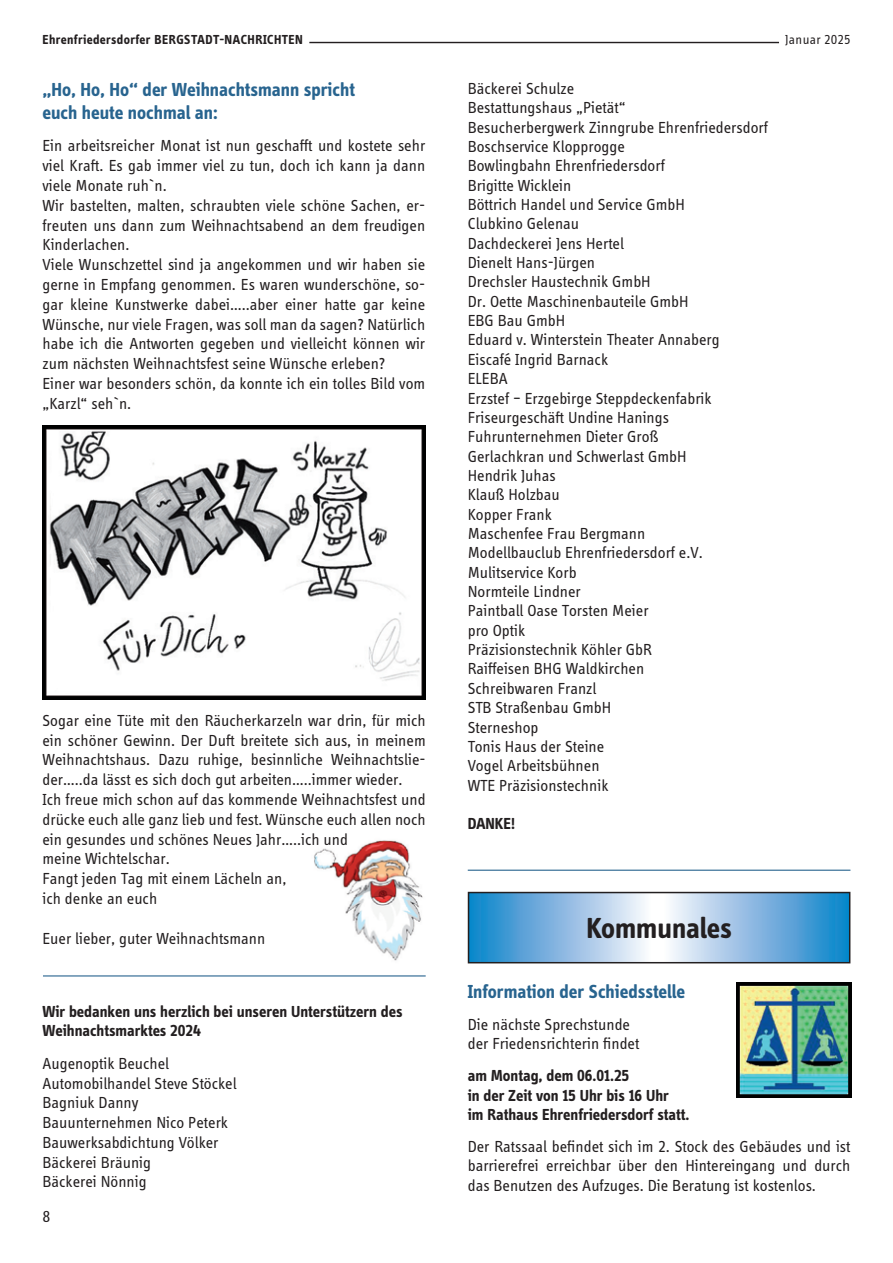
<style>
.page{position:relative;width:893px;height:1263px;background:#fff}
.page>*{position:absolute;margin:0;border:0;box-sizing:border-box;transform-origin:0 0}
.t1{font:700 30px "Info Display Pro";color:#231f20}
.Mengentext_normal{font:700 19.5px "Info Display Pro";color:#28648f}
.Mengentext_normal-2{font:16.5px/19.8px "Info Display Pro";color:#231f20;text-align:justify}
.Mengentext_normal-3{font:700 16.5px "Info Display Pro";color:#231f20}
.t2{font:700 13.5px "Info Display Pro";letter-spacing:.03em;color:#231f20}
.t3{font:13.5px "Info Display Pro";letter-spacing:.025em;color:#231f20}
</style>
<div class="page">
<hr style="left:309px;top:42px;width:470px;height:1px;background:#231f20">
<img style="left:314px;top:840px;width:109px;height:121px">
<img style="left:43px;top:426px;width:383px;height:274px">
<hr style="left:43px;top:975px;width:383px;height:1px;background:#28648f">
<hr style="left:468px;top:870px;width:382px;height:1px;background:#28648f">
<img style="left:471px;top:895px;width:376px;height:65px">
<div style="left:468px;top:892px;width:382px;height:71px;border:2px solid #231f20"></div>
<img style="left:736px;top:982px;width:115px;height:115px">
<p class="t2" style="left:43px;top:31px;width:262px">Ehrenfriedersdorfer BERGSTADT-NACHRICHTEN</p>
<p class="t3" style="left:785px;top:31px;width:67px">Januar 2025</p>
<p class="Mengentext_normal" style="left:43px;top:78px;width:314px">„Ho, Ho, Ho“ der Weihnachtsmann spricht</p>
<p class="Mengentext_normal" style="left:43px;top:100px;width:177px">euch heute nochmal an:</p>
<p class="Mengentext_normal-2" style="left:43px;top:135px;width:384px">Ein arbeitsreicher Monat ist nun geschafft und kostete sehr viel Kraft. Es gab immer viel zu tun, doch ich kann ja dann viele Monate ruh`n.</p>
<p class="Mengentext_normal-2" style="left:43px;top:195px;width:384px">Wir bastelten, malten, schraubten viele schöne Sachen, er&shy;freuten uns dann zum Weihnachtsabend an dem freudigen Kinderlachen.</p>
<p class="Mengentext_normal-2" style="left:43px;top:254px;width:384px">Viele Wunschzettel sind ja angekommen und wir haben sie gerne in Empfang genommen. Es waren wunderschöne, so&shy;gar kleine Kunstwerke dabei…..aber einer hatte gar keine Wünsche, nur viele Fragen, was soll man da sagen? Natürlich habe ich die Antworten gegeben und vielleicht können wir zum nächsten Weihnachtsfest seine Wünsche erleben?</p>
<p class="Mengentext_normal-2" style="left:43px;top:373px;width:384px">Einer war besonders schön, da konnte ich ein tolles Bild vom „Karzl“ seh`n.</p>
<p class="Mengentext_normal-2" style="left:43px;top:710px;width:385px">Sogar eine Tüte mit den Räucherkarzeln war drin, für mich ein schöner Gewinn. Der Duft breitete sich aus, in meinem Weihnachtshaus. Dazu ruhige, besinnliche Weihnachtslie&shy;der…..da lässt es sich doch gut arbeiten…..immer wieder.</p>
<p class="Mengentext_normal-2" style="left:43px;top:789px;width:385px">Ich freue mich schon auf das kommende Weihnachtsfest und drücke euch alle ganz lieb und fest. Wünsche euch allen noch ein gesundes und schönes Neues Jahr…..ich und</p>
<p class="Mengentext_normal-2" style="left:43px;top:848px;width:129px">meine Wichtelschar.</p>
<p class="Mengentext_normal-2" style="left:43px;top:868px;width:245px">Fangt jeden Tag mit einem Lächeln an,</p>
<p class="Mengentext_normal-2" style="left:43px;top:888px;width:116px">ich denke an euch</p>
<p class="Mengentext_normal-2" style="left:43px;top:928px;width:224px">Euer lieber, guter Weihnachtsmann</p>
<p class="Mengentext_normal-3" style="left:43px;top:1001px;width:361px">Wir bedanken uns herzlich bei unseren Unterstützern des</p>
<p class="Mengentext_normal-3" style="left:43px;top:1021px;width:160px">Weihnachtsmarktes 2024</p>
<p class="Mengentext_normal-2" style="left:43px;top:1053px;width:196px">Augenoptik Beuchel<br>Automobilhandel Steve Stöckel</p>
<p class="Mengentext_normal-2" style="left:43px;top:1092px;width:97px">Bagniuk Danny</p>
<p class="Mengentext_normal-2" style="left:43px;top:1112px;width:187px">Bauunternehmen Nico Peterk<br>Bauwerksabdichtung Völker</p>
<p class="Mengentext_normal-2" style="left:43px;top:1152px;width:110px">Bäckerei Bräunig</p>
<p class="Mengentext_normal-2" style="left:43px;top:1171px;width:106px">Bäckerei Nönnig</p>
<p class="Mengentext_normal-2" style="left:43px;top:1206px;width:9px">8</p>
<p class="Mengentext_normal-2" style="left:468px;top:78px;width:108px">Bäckerei Schulze</p>
<p class="Mengentext_normal-2" style="left:468px;top:97px;width:159px">Bestattungshaus „Pietät“</p>
<p class="Mengentext_normal-2" style="left:468px;top:117px;width:302px">Besucherbergwerk Zinngrube Ehrenfriedersdorf</p>
<p class="Mengentext_normal-2" style="left:468px;top:136px;width:159px">Boschservice Klopprogge</p>
<p class="Mengentext_normal-2" style="left:468px;top:155px;width:198px">Bowlingbahn Ehrenfriedersdorf</p>
<p class="Mengentext_normal-2" style="left:468px;top:175px;width:105px">Brigitte Wicklein</p>
<p class="Mengentext_normal-2" style="left:468px;top:194px;width:219px">Böttrich Handel und Service GmbH</p>
<p class="Mengentext_normal-2" style="left:468px;top:214px;width:158px;line-height:19.4px">Clubkino Gelenau<br>Dachdeckerei Jens Hertel</p>
<p class="Mengentext_normal-2" style="left:468px;top:252px;width:129px">Dienelt Hans-Jürgen</p>
<p class="Mengentext_normal-2" style="left:468px;top:272px;width:222px;line-height:19.4px">Drechsler Haustechnik GmbH<br>Dr. Oette Maschinenbauteile GmbH</p>
<p class="Mengentext_normal-2" style="left:468px;top:310px;width:99px">EBG Bau GmbH</p>
<p class="Mengentext_normal-2" style="left:468px;top:330px;width:254px;line-height:19.4px">Eduard v. Winterstein Theater Annaberg<br>Eiscafé Ingrid Barnack</p>
<p class="Mengentext_normal-2" style="left:468px;top:368px;width:42px">ELEBA</p>
<p class="Mengentext_normal-2" style="left:468px;top:388px;width:245px">Erzstef – Erzgebirge Steppdeckenfabrik</p>
<p class="Mengentext_normal-2" style="left:468px;top:407px;width:203px">Friseurgeschäft Undine Hanings</p>
<p class="Mengentext_normal-2" style="left:468px;top:426px;width:192px">Fuhrunternehmen Dieter Groß</p>
<p class="Mengentext_normal-2" style="left:468px;top:446px;width:220px">Gerlachkran und Schwerlast GmbH</p>
<p class="Mengentext_normal-2" style="left:468px;top:465px;width:89px">Hendrik Juhas</p>
<p class="Mengentext_normal-2" style="left:468px;top:484px;width:93px">Klauß Holzbau</p>
<p class="Mengentext_normal-2" style="left:468px;top:504px;width:86px">Kopper Frank</p>
<p class="Mengentext_normal-2" style="left:468px;top:523px;width:179px">Maschenfee Frau Bergmann</p>
<p class="Mengentext_normal-2" style="left:468px;top:542px;width:236px">Modellbauclub Ehrenfriedersdorf e.V.</p>
<p class="Mengentext_normal-2" style="left:468px;top:562px;width:110px">Mulitservice Korb</p>
<p class="Mengentext_normal-2" style="left:468px;top:581px;width:115px">Normteile Lindner</p>
<p class="Mengentext_normal-2" style="left:468px;top:600px;width:182px">Paintball Oase Torsten Meier</p>
<p class="Mengentext_normal-2" style="left:468px;top:620px;width:59px">pro Optik</p>
<p class="Mengentext_normal-2" style="left:468px;top:639px;width:186px">Präzisionstechnik Köhler GbR</p>
<p class="Mengentext_normal-2" style="left:468px;top:659px;width:178px">Raiffeisen BHG Waldkirchen</p>
<p class="Mengentext_normal-2" style="left:468px;top:678px;width:130px">Schreibwaren Franzl</p>
<p class="Mengentext_normal-2" style="left:468px;top:697px;width:145px">STB Straßenbau GmbH</p>
<p class="Mengentext_normal-2" style="left:468px;top:717px;width:72px">Sterneshop</p>
<p class="Mengentext_normal-2" style="left:468px;top:736px;width:138px">Tonis Haus der Steine</p>
<p class="Mengentext_normal-2" style="left:468px;top:755px;width:133px">Vogel Arbeitsbühnen</p>
<p class="Mengentext_normal-2" style="left:468px;top:775px;width:142px">WTE Präzisionstechnik</p>
<p class="Mengentext_normal-3" style="left:468px;top:814px;width:49px">DANKE!</p>
<p class="t1" style="left:586px;top:910px;width:147px">Kommunales</p>
<p class="Mengentext_normal" style="left:468px;top:979px;width:219px">Information der Schiedsstelle</p>
<p class="Mengentext_normal-2" style="left:468px;top:1014px;width:164px">Die nächste Sprechstunde</p>
<p class="Mengentext_normal-2" style="left:468px;top:1033px;width:173px">der Friedensrichterin findet</p>
<p class="Mengentext_normal-3" style="left:468px;top:1066px;width:163px">am Montag, dem 06.01.25</p>
<p class="Mengentext_normal-3" style="left:468px;top:1085px;width:203px">in der Zeit von 15 Uhr bis 16 Uhr</p>
<p class="Mengentext_normal-3" style="left:468px;top:1104px;width:223px">im Rathaus Ehrenfriedersdorf statt.</p>
<p class="Mengentext_normal-2" style="left:468px;top:1136px;width:384px;line-height:19.4px">Der Ratssaal befindet sich im 2. Stock des Gebäudes und ist barrierefrei erreichbar über den Hintereingang und durch das Benutzen des Aufzuges. Die Beratung ist kostenlos.</p>
</div>
